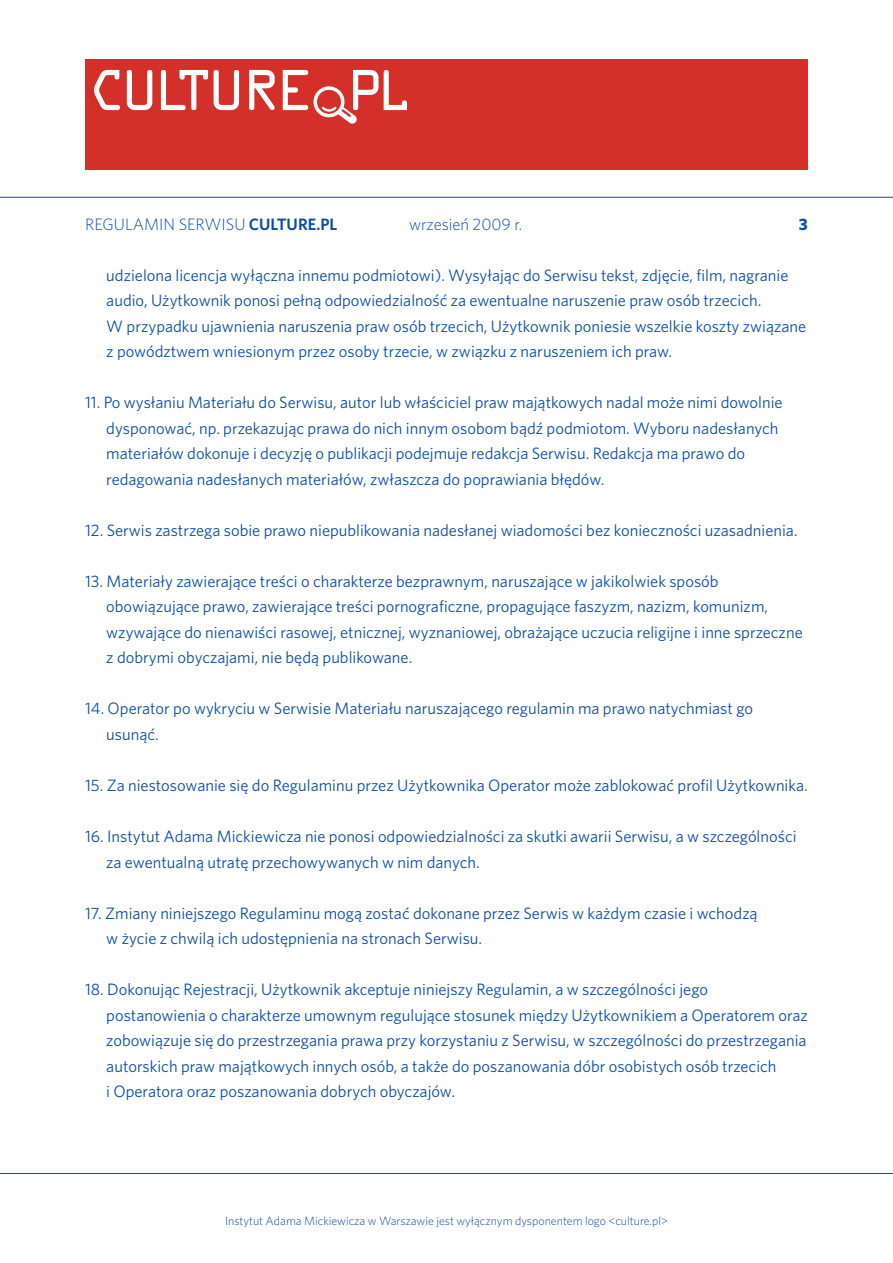
<style>
.page{position:relative;width:893px;height:1263px;background:#fff}
.page>*{position:absolute;margin:0;border:0;box-sizing:border-box;transform-origin:0 0}
.Basic_Regular{font:16.5px/25.5px "Whitney";color:#0d4da1}
.t1{font:300 16.5px "Whitney";color:#0d4da1}
.t2{font:700 16.5px "Whitney";color:#0d4da1}
.t3{font:300 12px "Whitney";color:#0d4da1}
.s1{font-weight:600}
</style>
<div class="page">
<div style="left:85px;top:60px;width:723px;height:110px;background:#d52f2a"></div>
<svg style="left:127px;top:70px;width:25px;height:40px"></svg>
<svg style="left:161px;top:70px;width:47px;height:40px"></svg>
<svg style="left:214px;top:70px;width:25px;height:40px"></svg>
<svg style="left:249px;top:70px;width:26px;height:40px"></svg>
<svg style="left:94px;top:70px;width:26px;height:40px"></svg>
<svg style="left:283px;top:70px;width:124px;height:54px"></svg>
<hr style="left:0;top:197px;width:893px;height:1px;background:#0d4da1">
<hr style="left:0;top:1173px;width:893px;height:1px;background:#0d4da1">
<p class="t1" style="left:85px;top:213px;width:254px">REGULAMIN SERWISU <span class="s1">CULTURE.PL</span></p>
<p class="t1" style="left:409px;top:213px;width:115px">wrzesień 2009 r.</p>
<p class="t2" style="left:799px;top:213px;width:10px">3</p>
<p class="Basic_Regular" style="left:106px;top:262px;width:701px">udzielona licencja wyłączna innemu podmiotowi). Wysyłając do Serwisu tekst, zdjęcie, film, nagranie audio, Użytkownik ponosi pełną odpowiedzialność za ewentualne naruszenie praw osób trzecich.<br>W przypadku ujawnienia naruszenia praw osób trzecich, Użytkownik poniesie wszelkie koszty związane z powództwem wniesionym przez osoby trzecie, w związku z naruszeniem ich praw.</p>
<p class="Basic_Regular" style="left:106px;top:389px;width:678px;text-indent:-21px">11. Po wysłaniu Materiału do Serwisu, autor lub właściciel praw majątkowych nadal może nimi dowolnie dysponować, np. przekazując prawa do nich innym osobom bądź podmiotom. Wyboru nadesłanych materiałów dokonuje i decyzję o publikacji podejmuje redakcja Serwisu. Redakcja ma prawo do redagowania nadesłanych materiałów, zwłaszcza do poprawiania błędów.</p>
<p class="Basic_Regular" style="left:85px;top:517px;width:714px">12. Serwis zastrzega sobie prawo niepublikowania nadesłanej wiadomości bez konieczności uzasadnienia.</p>
<p class="Basic_Regular" style="left:106px;top:568px;width:698px;text-indent:-21px">13. Materiały zawierające treści o charakterze bezprawnym, naruszające w jakikolwiek sposób obowiązujące prawo, zawierające treści pornograficzne, propagujące faszyzm, nazizm, komunizm, wzywające do nienawiści rasowej, etnicznej, wyznaniowej, obrażające uczucia religijne i inne sprzeczne z dobrymi obyczajami, nie będą publikowane.</p>
<p class="Basic_Regular" style="left:106px;top:695px;width:648px;text-indent:-21px">14. Operator po wykryciu w Serwisie Materiału naruszającego regulamin ma prawo natychmiast go usunąć.</p>
<p class="Basic_Regular" style="left:85px;top:772px;width:724px">15. Za niestosowanie się do Regulaminu przez Użytkownika Operator może zablokować profil Użytkownika.</p>
<p class="Basic_Regular" style="left:106px;top:823px;width:692px;text-indent:-21px">16. Instytut Adama Mickiewicza nie ponosi odpowiedzialności za skutki awarii Serwisu, a w szczególności za ewentualną utratę przechowywanych w nim danych.</p>
<p class="Basic_Regular" style="left:106px;top:900px;width:653px;text-indent:-21px">17. Zmiany niniejszego Regulaminu mogą zostać dokonane przez Serwis w każdym czasie i wchodzą w życie z chwilą ich udostępnienia na stronach Serwisu.</p>
<p class="Basic_Regular" style="left:106px;top:976px;width:703px;text-indent:-21px">18. Dokonując Rejestracji, Użytkownik akceptuje niniejszy Regulamin, a w szczególności jego postanowienia o charakterze umownym regulujące stosunek między Użytkownikiem a Operatorem oraz zobowiązuje się do przestrzegania prawa przy korzystaniu z Serwisu, w szczególności do przestrzegania autorskich praw majątkowych innych osób, a także do poszanowania dóbr osobistych osób trzecich<br>i Operatora oraz poszanowania dobrych obyczajów.</p>
<p class="t3" style="left:225px;top:1212px;width:444px">Instytut Adama Mickiewicza w Warszawie jest wyłącznym dysponentem logo &lt;culture.pl&gt;</p>
</div>
